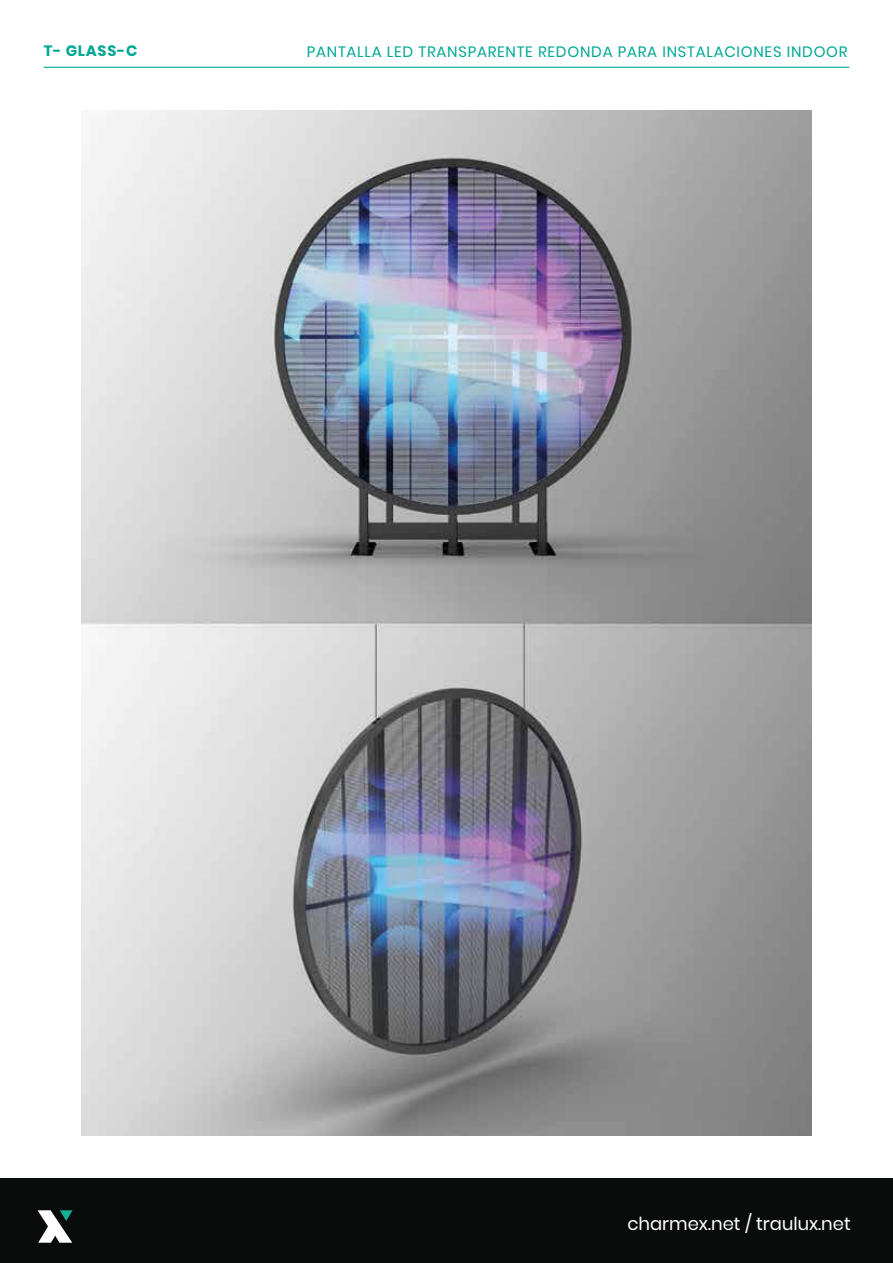
<style>
.page{position:relative;width:893px;height:1263px;background:#fff}
.page>*{position:absolute;margin:0;border:0;box-sizing:border-box;transform-origin:0 0}
.t1{font:18px "Poppins";color:#fff}
.t2{font:15px "Poppins";letter-spacing:.05em;color:#00a894}
.t3{font:700 15px "Poppins";letter-spacing:.05em;color:#00a894}
</style>
<div class="page">
<img style="left:81px;top:110px;width:731px;height:1026px">
<div style="left:0;top:1179px;width:893px;height:84px;background:#0a0b0b"></div>
<svg style="left:38px;top:1210px;width:35px;height:33px"></svg>
<hr style="left:44px;top:67px;width:805px;height:1px;background:#00a894">
<p class="t3" style="left:44px;top:42px;width:95px">T- GLASS-C</p>
<p class="t2" style="left:307px;top:43px;width:542px">PANTALLA LED TRANSPARENTE REDONDA PARA INSTALACIONES INDOOR</p>
<p class="t1" style="left:627px;top:1213px;width:225px">charmex.net / traulux.net</p>
</div>
